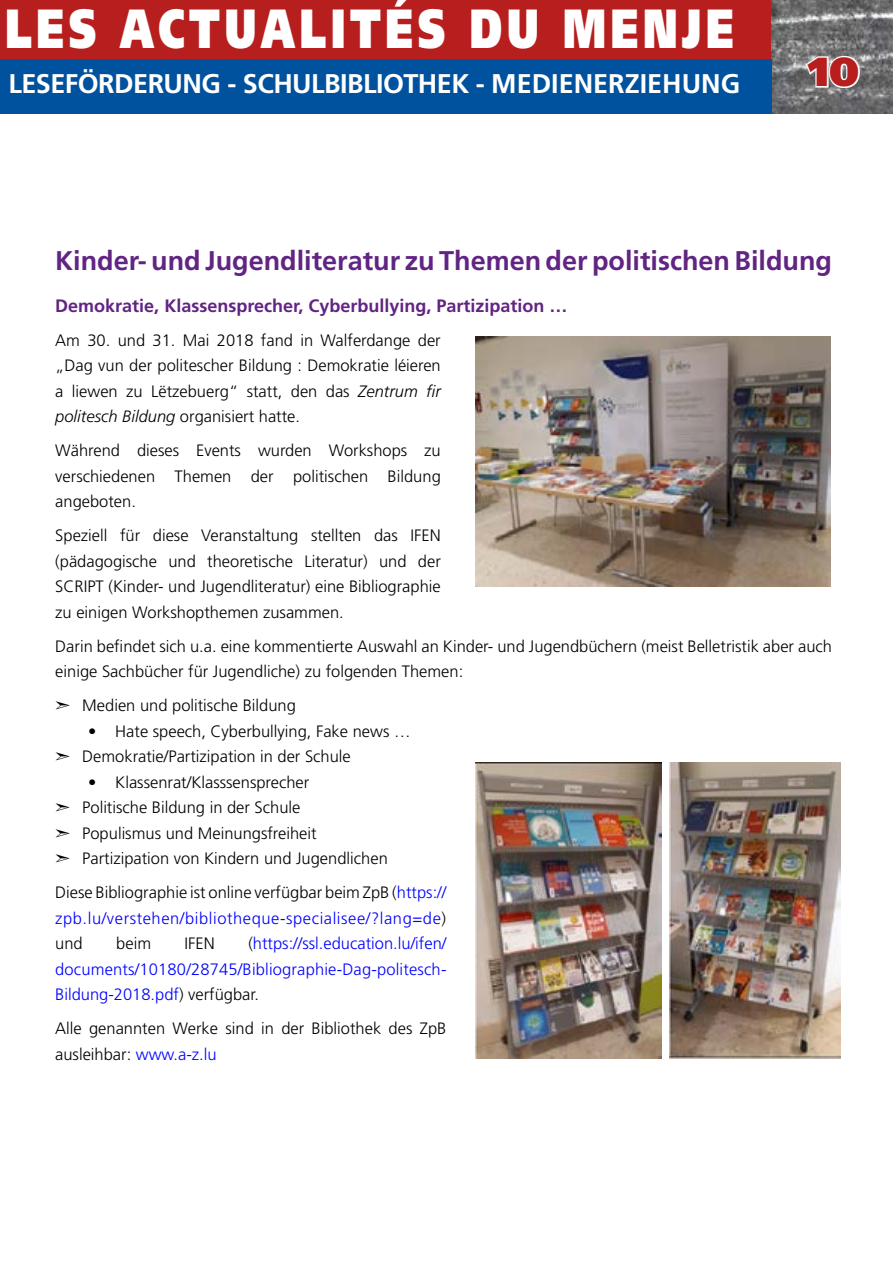
<style>
.page{position:relative;width:893px;height:1263px;background:#fff}
.page>*{position:absolute;margin:0;border:0;box-sizing:border-box;transform-origin:0 0}
.t1{font:900 55.05px "Frutiger";letter-spacing:.11em;color:#fff;scale:.74 1}
.t2{font:900 40.5px "Frutiger";color:#b71f1f}
.t3{font:700 27px "Frutiger";color:#612483}
.t4{font:700 27px "Frutiger";letter-spacing:-.02em;color:#fff}
.t5{font:700 18px "Frutiger";color:#612483}
.t6{font:300 16.5px/25.5px "Frutiger";color:#000}
.t7{font:300 16.5px/25.5px "Frutiger";letter-spacing:.01em;color:#00f;text-align:justify}
.s1{font-style:italic}
.s2{color:#000}
.s3{color:#00f}
</style>
<div class="page">
<img style="left:771px;top:63px;width:122px;height:51px">
<svg style="left:0;top:0;width:893px;height:63px;background:#ab2b2c"></svg>
<svg style="left:804px;top:54px;width:57px;height:36px"></svg>
<div style="left:0;top:60px;width:771px;height:54px;background:#00529e"></div>
<img style="left:475px;top:337px;width:356px;height:250px">
<img style="left:475px;top:762px;width:187px;height:297px">
<img style="left:669px;top:762px;width:171px;height:297px">
<h1 class="t1" style="left:5px;top:-5px;width:986px">LES ACTUALITÉS DU MENJE</h1>
<h3 class="t4" style="left:9px;top:68px;width:733px">LESEFÖRDERUNG - SCHULBIBLIOTHEK - MEDIENERZIEHUNG</h3>
<h2 class="t2" style="left:808px;top:47px;width:53px">10</h2>
<h3 class="t3" style="left:55px;top:245px;width:778px">Kinder- und Jugendliteratur zu Themen der politischen Bildung</h3>
<p class="t5" style="left:55px;top:295px;width:514px">Demokratie, Klassensprecher, Cyberbullying, Partizipation …</p>
<p class="t6" style="left:55px;top:327px;width:387px;text-align:justify">Am 30. und 31. Mai 2018 fand in Walferdange der „Dag vun der politescher Bildung : Demokratie léieren a liewen zu Lëtzebuerg“ statt, den das <span class="s1">Zentrum fir politesch Bildung</span> organisiert hatte.</p>
<p class="t6" style="left:55px;top:438px;width:387px;text-align:justify">Während dieses Events wurden Workshops zu verschiedenen Themen der politischen Bildung angeboten.</p>
<p class="t6" style="left:55px;top:523px;width:387px;text-align:justify">Speziell für diese Veranstaltung stellten das IFEN (pädagogische und theoretische Literatur) und der SCRIPT (Kinder- und Jugendliteratur) eine Bibliographie zu einigen Workshopthemen zusammen.</p>
<p class="t6" style="left:55px;top:633px;width:778px">Darin befindet sich u.a. eine kommentierte Auswahl an Kinder- und Jugendbüchern (meist Belletristik aber auch einige Sachbücher für Jugendliche) zu folgenden Themen:</p>
<p class="t6" style="left:55px;top:693px;width:242px">➣ Medien und politische Bildung</p>
<p class="t6" style="left:55px;top:718px;width:357px;text-indent:33px">• Hate speech, Cyberbullying, Fake news … ➣ Demokratie/Partizipation in der Schule</p>
<p class="t6" style="left:55px;top:769px;width:334px;text-indent:33px">• Klassenrat/Klasssensprecher<br>➣ Politische Bildung in der Schule<br>➣ Populismus und Meinungsfreiheit<br>➣ Partizipation von Kindern und Jugendlichen</p>
<p class="t7" style="left:55px;top:880px;width:393px"><span class="s2">Diese Bibliographie ist online verfügbar beim ZpB (</span>https:// zpb.lu/verstehen/bibliotheque-specialisee/?lang=de<span class="s2">) und</span></p>
<p class="t7" style="left:55px;top:931px;width:393px;text-indent:193px"><span class="s2">(</span>https://ssl.education.lu/ifen/ documents/10180/28745/Bibliographie-Dag-politesch-Bildung-2018.pdf<span class="s2">) verfügbar.</span></p>
<p class="t6" style="left:55px;top:1016px;width:393px">Alle genannten Werke sind in der Bibliothek des ZpB ausleihbar: <span class="s3">www.a-z.lu</span></p>
<p class="t6" style="left:116px;top:931px;width:36px">beim</p>
<p class="t6" style="left:185px;top:931px;width:32px">IFEN</p>
</div>
